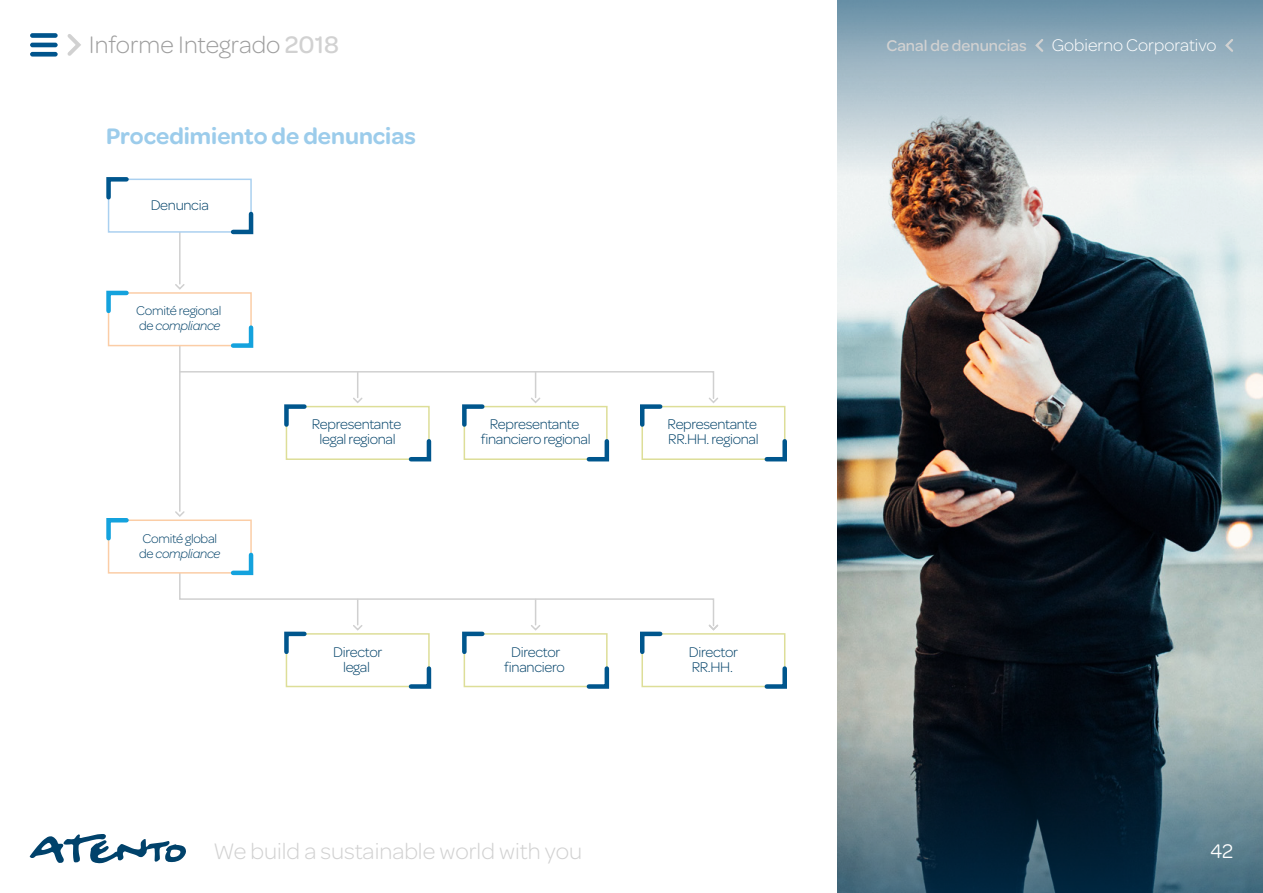
<style>
.page{position:relative;width:1263px;height:893px;background:#fff}
.page>*{position:absolute;margin:0;border:0;box-sizing:border-box;transform-origin:0 0}
.t1{font:300 25.5px "Omnes";color:#9e9e9e}
.t2{font:300 24px "Omnes";color:#d1d1d1}
.t3{font:600 24px "Omnes";color:#9ccceb}
.t4{font:21px "Omnes";color:#fff}
.t5{font:300 18px "Omnes";color:#fff}
.t6{font:500 16.5px "Omnes";color:#d1d1d1}
.t7{font:300 15px/15px "Omnes";letter-spacing:-.02em;color:#024269;text-align:center}
.t8{font:300 13.5px/15px "Omnes";letter-spacing:-.02em;color:#024269}
.s1{font-weight:500;color:#d1d1d1}
.s2{font-style:italic}
</style>
<div class="page">
<img style="left:837px;top:176px;width:426px;height:540px">
<svg style="left:837px;top:0;width:426px;height:176px;background:#a6b8c2"></svg>
<svg style="left:837px;top:716px;width:426px;height:177px;background:#364d5a"></svg>
<hr style="left:179px;top:232px;width:2px;height:52px;background:#d0d0d0">
<svg style="left:175px;top:283px;width:10px;height:7px"></svg>
<hr style="left:179px;top:346px;width:2px;height:165px;background:#d0d0d0">
<svg style="left:175px;top:510px;width:10px;height:7px"></svg>
<div style="left:286px;top:406px;width:144px;height:54px;border:2px solid #ddde98"></div>
<svg style="left:406px;top:437px;width:26px;height:25px"></svg>
<div style="left:464px;top:406px;width:144px;height:54px;border:2px solid #ddde98"></div>
<svg style="left:584px;top:437px;width:26px;height:25px"></svg>
<div style="left:641px;top:406px;width:144px;height:54px;border:2px solid #ddde98"></div>
<svg style="left:762px;top:437px;width:25px;height:25px"></svg>
<div style="left:286px;top:633px;width:144px;height:54px;border:2px solid #ddde98"></div>
<svg style="left:406px;top:664px;width:26px;height:25px"></svg>
<div style="left:464px;top:633px;width:144px;height:54px;border:2px solid #ddde98"></div>
<svg style="left:584px;top:664px;width:26px;height:25px"></svg>
<div style="left:641px;top:633px;width:144px;height:54px;border:2px solid #ddde98"></div>
<svg style="left:762px;top:664px;width:25px;height:25px"></svg>
<div style="left:108px;top:179px;width:144px;height:54px;border:2px solid #aad0f0"></div>
<svg style="left:106px;top:177px;width:25px;height:25px"></svg>
<svg style="left:229px;top:209px;width:25px;height:26px"></svg>
<div style="left:108px;top:292px;width:144px;height:54px;border:2px solid #fbcda6"></div>
<svg style="left:106px;top:290px;width:25px;height:25px"></svg>
<svg style="left:229px;top:323px;width:25px;height:25px"></svg>
<div style="left:108px;top:519px;width:144px;height:55px;border:2px solid #fbcda6"></div>
<svg style="left:106px;top:518px;width:25px;height:25px"></svg>
<svg style="left:180px;top:370px;width:540px;height:59px"></svg>
<svg style="left:178px;top:550px;width:542px;height:106px"></svg>
<svg style="left:30px;top:834px;width:156px;height:30px"></svg>
<div style="left:30px;top:33px;width:28px;height:5px;background:#00548c;border-radius:2px"></div>
<hr style="left:30px;top:43px;width:28px;height:4px;background:#00548c;border-radius:2px">
<div style="left:30px;top:52px;width:28px;height:5px;background:#00548c;border-radius:2px"></div>
<svg style="left:67px;top:34px;width:14px;height:22px"></svg>
<svg style="left:1033px;top:37px;width:12px;height:17px"></svg>
<svg style="left:1223px;top:37px;width:12px;height:17px"></svg>
<h1 class="t1" style="left:89px;top:28px;width:251px">Informe Integrado <span class="s1">2018</span></h1>
<h2 class="t3" style="left:106px;top:119px;width:311px">Procedimiento de denuncias</h2>
<p class="t7" style="left:151px;top:197px;width:60px">Denuncia</p>
<p class="t8" style="left:136px;top:303px;width:87px">Comité regional de <span class="s2">compliance</span></p>
<p class="t8" style="left:139px;top:530px;width:83px">Comité global de <span class="s2">compliance</span></p>
<p class="t7" style="left:312px;top:417px;width:91px">Representante legal regional</p>
<p class="t7" style="left:481px;top:417px;width:111px">Representante financiero regional</p>
<p class="t7" style="left:668px;top:417px;width:93px;text-align:left">Representante<br>RR.HH. regional</p>
<p class="t7" style="left:333px;top:644px;width:51px">Director legal</p>
<p class="t7" style="left:504px;top:644px;width:62px">Director financiero</p>
<p class="t7" style="left:689px;top:644px;width:51px;text-align:left">Director<br>RR.HH.</p>
<h2 class="t2" style="left:214px;top:835px;width:370px">We build a sustainable world with you</h2>
<p class="t6" style="left:886px;top:34px;width:142px">Canal de denuncias</p>
<p class="t5" style="left:1052px;top:33px;width:166px">Gobierno Corporativo</p>
<h3 class="t4" style="left:1210px;top:837px;width:25px">42</h3>
</div>
